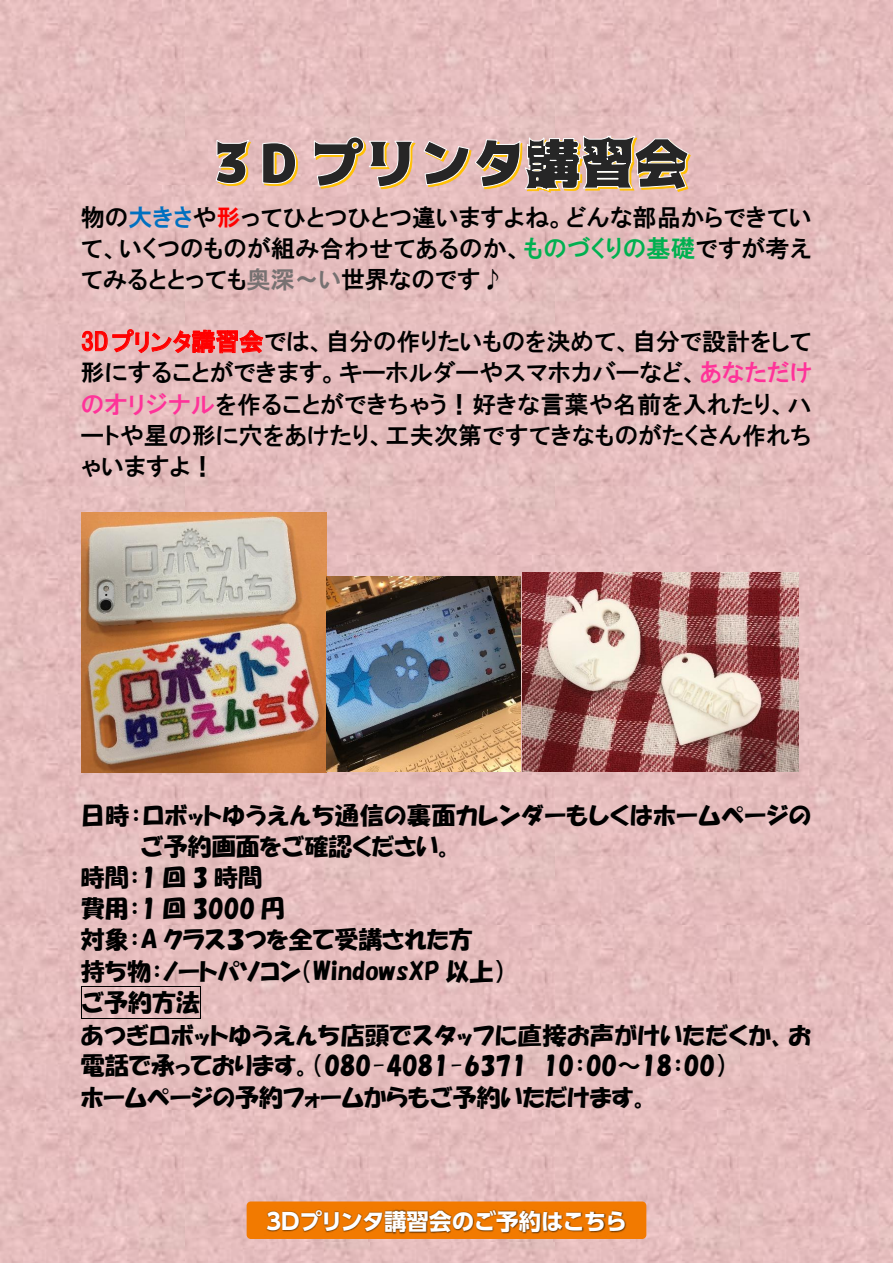
<style>
.page{position:relative;width:893px;height:1263px;background:#e5bdbe}
.page>*{position:absolute;margin:0;border:0;box-sizing:border-box;transform-origin:0 0}
.t1{font:24px/31.2px "HGP Gothic E";letter-spacing:.01em;color:#000;text-align:justify}
.t2{font:24px "HGP Soei Kakupoptai";color:#000}
.t3{font:24px "HGP Soei Kakupoptai";letter-spacing:.025em;color:#000}
.t4{font:700 22.5px "UD Shin Go Pro";letter-spacing:-.02em;color:#fff}
.s1{color:#0070c0}
.s2{color:#f00}
.s3{color:#00b050}
.s4{color:#767171}
.s5{color:#f39}
</style>
<div class="page">
<svg style="left:81px;top:329px;width:183px;height:24px"></svg>
<hr style="left:82px;top:986px;width:118px;height:1px;background:#000">
<hr style="left:81px;top:987px;width:1px;height:31px;background:#000">
<hr style="left:200px;top:987px;width:1px;height:31px;background:#000">
<hr style="left:82px;top:1018px;width:118px;height:1px;background:#000">
<img style="left:82px;top:513px;width:244px;height:259px">
<img style="left:326px;top:576px;width:195px;height:195px">
<img style="left:522px;top:572px;width:276px;height:200px">
<svg style="left:215px;top:134px;width:476px;height:59px"></svg>
<div style="left:247px;top:1201px;width:399px;height:38px;background:#f27a00;border-radius:4px"></div>
<img style="left:266px;top:1209px;width:361px;height:33px">
<p class="t1" style="left:81px;top:201px;width:732px">物の<span class="s1">大きさ</span>や<span class="s2">形</span>ってひとつひとつ違いますよね。どんな部品からできていて、いくつのものが組み合わせてあるのか、<span class="s3">ものづくりの基礎</span>ですが考えてみるととっても<span class="s4">奥深～い</span>世界なのです♪</p>
<p class="t1" style="left:81px;top:326px;width:733px"><span class="s2">3Dプリンタ講習会</span>では、自分の作りたいものを決めて、自分で設計をして形にすることができます。キーホルダーやスマホカバーなど、<span class="s5">あなただけのオリジナル</span>を作ることができちゃう！好きな言葉や名前を入れたり、ハートや星の形に穴をあけたり、工夫次第ですてきなものがたくさん作れちゃいますよ！</p>
<p class="t3" style="left:81px;top:803px;width:731px">日時：ロボットゆうえんち通信の裏面カレンダーもしくはホームページの</p>
<p class="t2" style="left:141px;top:834px;width:315px">ご予約画面をご確認ください。</p>
<p class="t2" style="left:81px;top:865px;width:183px">時間：1 回 3 時間</p>
<p class="t2" style="left:81px;top:897px;width:206px">費用：1 回 3000 円</p>
<p class="t2" style="left:81px;top:927px;width:393px">対象：A クラス３つを全て受講された方</p>
<p class="t2" style="left:81px;top:959px;width:426px">持ち物：ノートパソコン（WindowsXP 以上）</p>
<p class="t2" style="left:81px;top:990px;width:120px">ご予約方法</p>
<p class="t3" style="left:81px;top:1023px;width:732px">あつぎロボットゆうえんち店頭でスタッフに直接お声がけいただくか、お</p>
<p class="t2" style="left:81px;top:1053px;width:648px">電話で承っております。（080-4081-6371 10：00～18：00）</p>
<p class="t2" style="left:81px;top:1085px;width:570px">ホームページの予約フォームからもご予約いただけます。</p>
<p class="t4" style="left:266px;top:1203px;width:362px">3Dプリンタ講習会のご予約はこちら</p>
</div>
